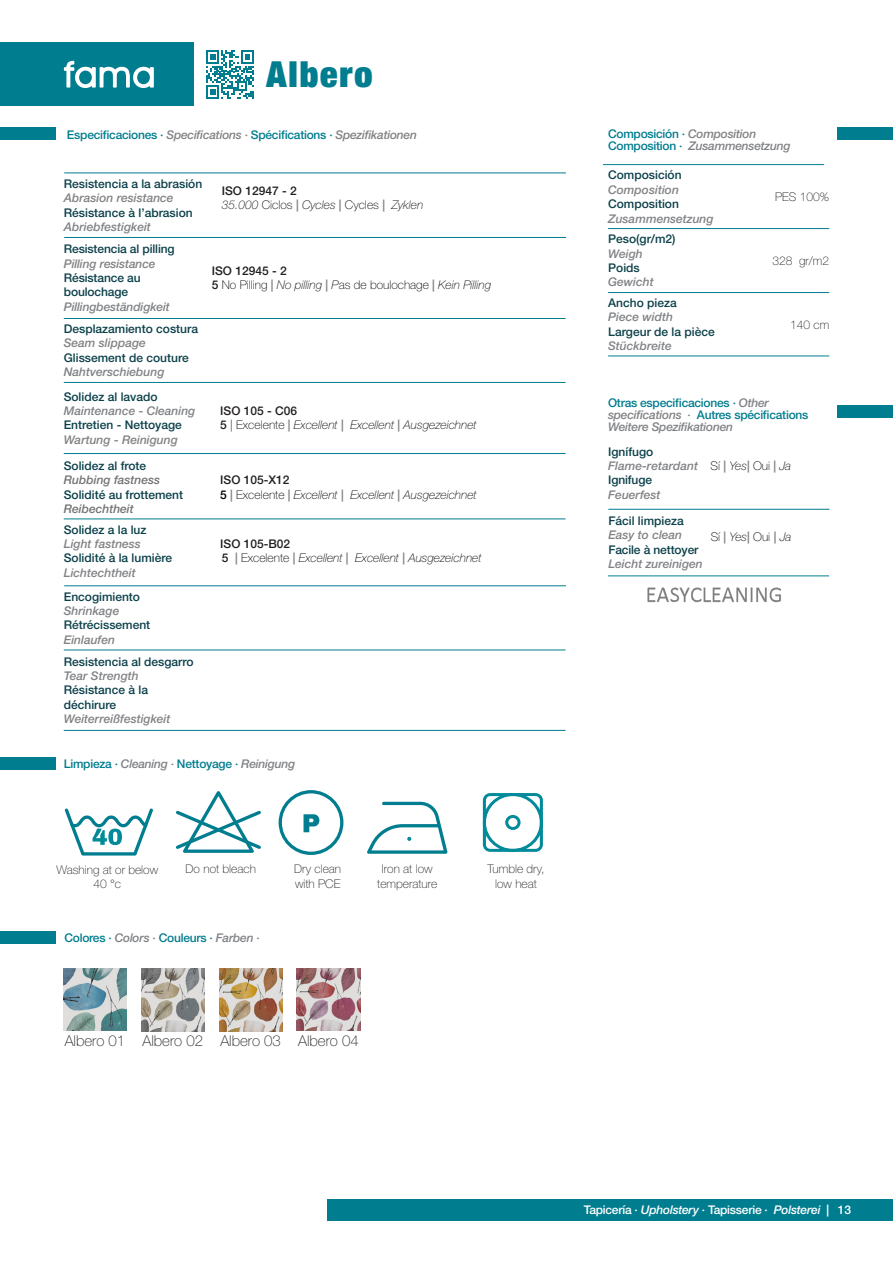
<style>
.page{position:relative;width:893px;height:1263px;background:#fff}
.page>*{position:absolute;margin:0;border:0;box-sizing:border-box;transform-origin:0 0}
.t1{font:900 condensed 36px "Helvetica Neue LT Std";letter-spacing:.05em;color:#007d8f}
.t2{font:100 15px "Helvetica Neue LT Std";color:#231f20}
.t3{font:500 12px/14.4px "Helvetica Neue LT Std";color:#0b404a}
.t4{font:italic 500 12px "Helvetica Neue LT Std";color:#808285}
.t5{font:500 12px/12px "Helvetica Neue LT Std";letter-spacing:-.02em;color:#007d8f}
.t6{font:italic 100 12px "Helvetica Neue LT Std";color:#000001}
.t7{font:100 12px/14.4px "Helvetica Neue LT Std";color:#231f20;text-align:center}
.t8{font:100 12px "Helvetica Neue LT Std";color:#000001}
.t9{font:italic 500 12px/12px "Helvetica Neue LT Std";letter-spacing:-.02em;color:#808285}
.t10{font:500 12px "Helvetica Neue LT Std";color:#231f20}
.t11{font:500 12px "Helvetica Neue LT Std";letter-spacing:-.02em;color:#fff}
.t12{font:italic 500 12px "Helvetica Neue LT Std";color:#737373}
.s1{font-style:italic;color:#808285}
.s2{color:#808285}
.s3{font-style:normal}
.s4{font-weight:500;color:#808285}
.s5{font-weight:500;color:#231f20}
.s6{font-weight:500;font-style:italic;color:#808285}
.s7{font-style:italic}
.s8{font-weight:500;font-style:normal;color:#231f20}
.s9{font-weight:500;font-style:normal}
.s10{font-style:normal;color:#007d8f}
</style>
<div class="page">
<div style="left:0;top:43px;width:194px;height:63px;background:#007d8f"></div>
<svg style="left:64px;top:61px;width:90px;height:27px"></svg>
<div style="left:0;top:128px;width:55px;height:12px;background:#007d8f"></div>
<div style="left:838px;top:128px;width:55px;height:12px;background:#007d8f"></div>
<div style="left:838px;top:405px;width:55px;height:13px;background:#007d8f"></div>
<hr style="left:64px;top:237px;width:502px;height:1px;background:#007d8f">
<hr style="left:64px;top:173px;width:502px;height:1px;background:#007d8f">
<hr style="left:608px;top:228px;width:221px;height:1px;background:#007d8f">
<hr style="left:603px;top:164px;width:221px;height:1px;background:#007d8f">
<hr style="left:608px;top:292px;width:221px;height:1px;background:#007d8f">
<hr style="left:608px;top:356px;width:221px;height:1px;background:#007d8f">
<div style="left:327px;top:1199px;width:566px;height:21px;background:#007d8f"></div>
<hr style="left:608px;top:509px;width:221px;height:1px;background:#007d8f">
<hr style="left:608px;top:576px;width:221px;height:1px;background:#007d8f">
<div style="left:0;top:757px;width:55px;height:13px;background:#007d8f"></div>
<svg style="left:176px;top:791px;width:85px;height:62px"></svg>
<svg style="left:279px;top:790px;width:64px;height:65px"></svg>
<hr style="left:64px;top:650px;width:502px;height:1px;background:#007d8f">
<hr style="left:64px;top:730px;width:501px;height:1px;background:#007d8f">
<hr style="left:64px;top:585px;width:502px;height:1px;background:#007d8f">
<hr style="left:64px;top:519px;width:502px;height:1px;background:#007d8f">
<hr style="left:64px;top:318px;width:502px;height:1px;background:#007d8f">
<hr style="left:64px;top:382px;width:501px;height:1px;background:#007d8f">
<hr style="left:64px;top:453px;width:502px;height:1px;background:#007d8f">
<svg style="left:206px;top:50px;width:48px;height:49px"></svg>
<svg style="left:65px;top:808px;width:88px;height:47px"></svg>
<svg style="left:367px;top:802px;width:80px;height:52px"></svg>
<svg style="left:483px;top:793px;width:60px;height:59px"></svg>
<div style="left:1px;top:931px;width:55px;height:13px;background:#007d8f"></div>
<img style="left:63px;top:968px;width:64px;height:63px">
<img style="left:297px;top:968px;width:63px;height:63px">
<img style="left:141px;top:968px;width:63px;height:63px">
<img style="left:219px;top:968px;width:63px;height:63px">
<img style="left:647px;top:587px;width:134px;height:16px">
<p class="t1" style="left:266px;top:51px;width:108px">Albero</p>
<p class="t5" style="left:67px;top:128px;width:351px">Especificaciones · <span class="s1">Specifications</span> <span class="s2">·</span> Spécifications · <span class="s1">Spezifikationen</span></p>
<p class="t3" style="left:64px;top:176px;width:140px">Resistencia a la abrasión</p>
<p class="t4" style="left:64px;top:191px;width:111px">Abrasion resistance</p>
<p class="t3" style="left:64px;top:205px;width:130px">Résistance à l’abrasion</p>
<p class="t4" style="left:64px;top:220px;width:89px">Abriebfestigkeit</p>
<p class="t3" style="left:64px;top:242px;width:112px">Resistencia al pilling</p>
<p class="t4" style="left:64px;top:256px;width:93px">Pilling resistance</p>
<p class="t3" style="left:64px;top:270px;width:78px">Résistance au boulochage</p>
<p class="t4" style="left:64px;top:299px;width:107px">Pillingbeständigkeit</p>
<p class="t3" style="left:64px;top:321px;width:136px">Desplazamiento costura</p>
<p class="t4" style="left:64px;top:336px;width:84px">Seam slippage</p>
<p class="t3" style="left:64px;top:350px;width:126px">Glissement de couture</p>
<p class="t4" style="left:64px;top:365px;width:102px">Nahtverschiebung</p>
<p class="t3" style="left:64px;top:389px;width:95px">Solidez al lavado</p>
<p class="t4" style="left:64px;top:404px;width:133px">Maintenance - Cleaning</p>
<p class="t3" style="left:64px;top:418px;width:120px">Entretien - Nettoyage</p>
<p class="t4" style="left:64px;top:432px;width:116px">Wartung - Reinigung</p>
<p class="t3" style="left:64px;top:458px;width:84px">Solidez al frote</p>
<p class="t12" style="left:64px;top:473px;width:98px">Rubbing fastness</p>
<p class="t3" style="left:64px;top:487px;width:121px">Solidité au frottement</p>
<p class="t12" style="left:64px;top:502px;width:72px">Reibechtheit</p>
<p class="t3" style="left:64px;top:522px;width:84px">Solidez a la luz</p>
<p class="t4" style="left:64px;top:537px;width:79px">Light fastness</p>
<p class="t3" style="left:64px;top:551px;width:110px">Solidité à la lumière</p>
<p class="t4" style="left:64px;top:565px;width:74px">Lichtechtheit</p>
<p class="t3" style="left:64px;top:589px;width:78px">Encogimiento</p>
<p class="t4" style="left:64px;top:604px;width:57px">Shrinkage</p>
<p class="t3" style="left:64px;top:618px;width:88px">Rétrécissement</p>
<p class="t4" style="left:64px;top:632px;width:53px">Einlaufen</p>
<p class="t3" style="left:64px;top:654px;width:131px">Resistencia al desgarro</p>
<p class="t4" style="left:64px;top:668px;width:76px">Tear Strength</p>
<p class="t3" style="left:64px;top:683px;width:86px">Résistance à la déchirure</p>
<p class="t4" style="left:64px;top:712px;width:108px">Weiterreißfestigkeit</p>
<p class="t10" style="left:222px;top:184px;width:76px">ISO 12947 - 2</p>
<p class="t6" style="left:222px;top:198px;width:203px">35.000 <span class="s3">Ciclos</span> <span class="s4">|</span> Cycles <span class="s4">|</span> <span class="s3">Cycles</span> <span class="s4">|</span> Zyklen</p>
<p class="t10" style="left:212px;top:263px;width:76px">ISO 12945 - 2</p>
<p class="t8" style="left:212px;top:278px;width:281px"><span class="s5">5</span> No Pilling <span class="s6">|</span> <span class="s7">No pilling</span> <span class="s6">|</span> <span class="s7">P</span>as de boulochage <span class="s6">|</span> <span class="s7">Kein Pilling</span></p>
<p class="t10" style="left:220px;top:404px;width:78px">ISO 105 - C06</p>
<p class="t6" style="left:220px;top:418px;width:258px"><span class="s8">5</span> <span class="s3">| Excelente</span> <span class="s4">|</span> Excellent <span class="s4">|</span> Excellent <span class="s4">|</span> Ausgezeichnet</p>
<p class="t10" style="left:220px;top:473px;width:71px">ISO 105-X12</p>
<p class="t6" style="left:220px;top:488px;width:258px"><span class="s9">5</span> <span class="s4">|</span> <span class="s3">Excelente</span> <span class="s4">|</span> Excellent <span class="s4">|</span> Excellent <span class="s4">|</span> Ausgezeichnet</p>
<p class="t10" style="left:220px;top:537px;width:72px">ISO 105-B02</p>
<p class="t6" style="left:222px;top:551px;width:261px"><span class="s8">5</span> <span class="s4">|</span> <span class="s3">Excelente</span> <span class="s4">|</span> Excellent <span class="s4">|</span> Excellent <span class="s4">|</span> Ausgezeichnet</p>
<p class="t5" style="left:64px;top:758px;width:233px">Limpieza · <span class="s1">Cleaning</span> <span class="s2">·</span> Nettoyage · <span class="s1">Reinigung</span></p>
<p class="t7" style="left:186px;top:861px;width:72px">Do not bleach</p>
<p class="t7" style="left:294px;top:862px;width:48px">Dry clean</p>
<p class="t7" style="left:295px;top:876px;width:47px">with PCE</p>
<p class="t7" style="left:56px;top:862px;width:103px">Washing at or below<br>40 °c</p>
<p class="t7" style="left:382px;top:862px;width:52px">Iron at low</p>
<p class="t7" style="left:377px;top:876px;width:62px">temperature</p>
<p class="t5" style="left:64px;top:932px;width:197px">Colores · <span class="s1">Colors</span> <span class="s2">·</span> Couleurs · <span class="s1">Farben</span> <span class="s2">·</span></p>
<p class="t2" style="left:65px;top:1031px;width:62px">Albero 01</p>
<p class="t2" style="left:143px;top:1031px;width:62px">Albero 02</p>
<p class="t2" style="left:220px;top:1031px;width:62px">Albero 03</p>
<p class="t2" style="left:298px;top:1031px;width:62px">Albero 04</p>
<p class="t7" style="left:487px;top:862px;width:59px">Tumble dry,</p>
<p class="t7" style="left:495px;top:876px;width:43px">low heat</p>
<p class="t9" style="left:608px;top:128px;width:184px"><span class="s10">Composición ·</span> Composition<br><span class="s10">Composition ·</span> Zusammensetzung</p>
<p class="t3" style="left:608px;top:168px;width:75px">Composición</p>
<p class="t4" style="left:608px;top:182px;width:72px">Composition</p>
<p class="t3" style="left:608px;top:197px;width:72px">Composition</p>
<p class="t4" style="left:608px;top:211px;width:107px">Zusammensetzung</p>
<p class="t3" style="left:608px;top:232px;width:69px">Peso(gr/m2)</p>
<p class="t4" style="left:608px;top:246px;width:36px">Weigh</p>
<p class="t3" style="left:608px;top:260px;width:33px">Poids</p>
<p class="t4" style="left:608px;top:275px;width:47px">Gewicht</p>
<p class="t3" style="left:608px;top:295px;width:70px">Ancho pieza</p>
<p class="t4" style="left:608px;top:310px;width:66px">Piece width</p>
<p class="t3" style="left:608px;top:324px;width:108px">Largeur de la pièce</p>
<p class="t4" style="left:608px;top:339px;width:65px">Stückbreite</p>
<p class="t7" style="left:775px;top:189px;width:56px">PES 100%</p>
<p class="t7" style="left:772px;top:253px;width:58px">328 gr/m2</p>
<p class="t7" style="left:790px;top:317px;width:41px">140 cm</p>
<p class="t5" style="left:608px;top:396px;width:202px">Otras especificaciones · <span class="s1">Other specifications</span> <span class="s2">·</span> Autres spécifications<br><span class="s1">Weitere Spezifikationen</span></p>
<p class="t3" style="left:608px;top:444px;width:47px">Ignífugo</p>
<p class="t4" style="left:608px;top:459px;width:91px">Flame-retardant</p>
<p class="t3" style="left:608px;top:473px;width:45px">Ignifuge</p>
<p class="t4" style="left:608px;top:487px;width:54px">Feuerfest</p>
<p class="t3" style="left:608px;top:513px;width:77px">Fácil limpieza</p>
<p class="t4" style="left:608px;top:528px;width:75px">Easy to clean</p>
<p class="t3" style="left:608px;top:542px;width:92px">Facile à nettoyer</p>
<p class="t4" style="left:608px;top:557px;width:96px">Leicht zureinigen</p>
<p class="t8" style="left:711px;top:459px;width:82px">Sí <span class="s6">|</span> <span class="s7">Yes</span><span class="s6">|</span> Oui <span class="s6">|</span> <span class="s7">Ja</span></p>
<p class="t8" style="left:711px;top:530px;width:82px">Sí <span class="s6">|</span> <span class="s7">Yes</span><span class="s6">|</span> Oui <span class="s6">|</span> <span class="s7">Ja</span></p>
<p class="t11" style="left:584px;top:1203px;width:269px">Tapicería · <span class="s7">Upholstery</span> · Tapisserie · <span class="s7">Polsterei</span> | 13</p>
</div>
